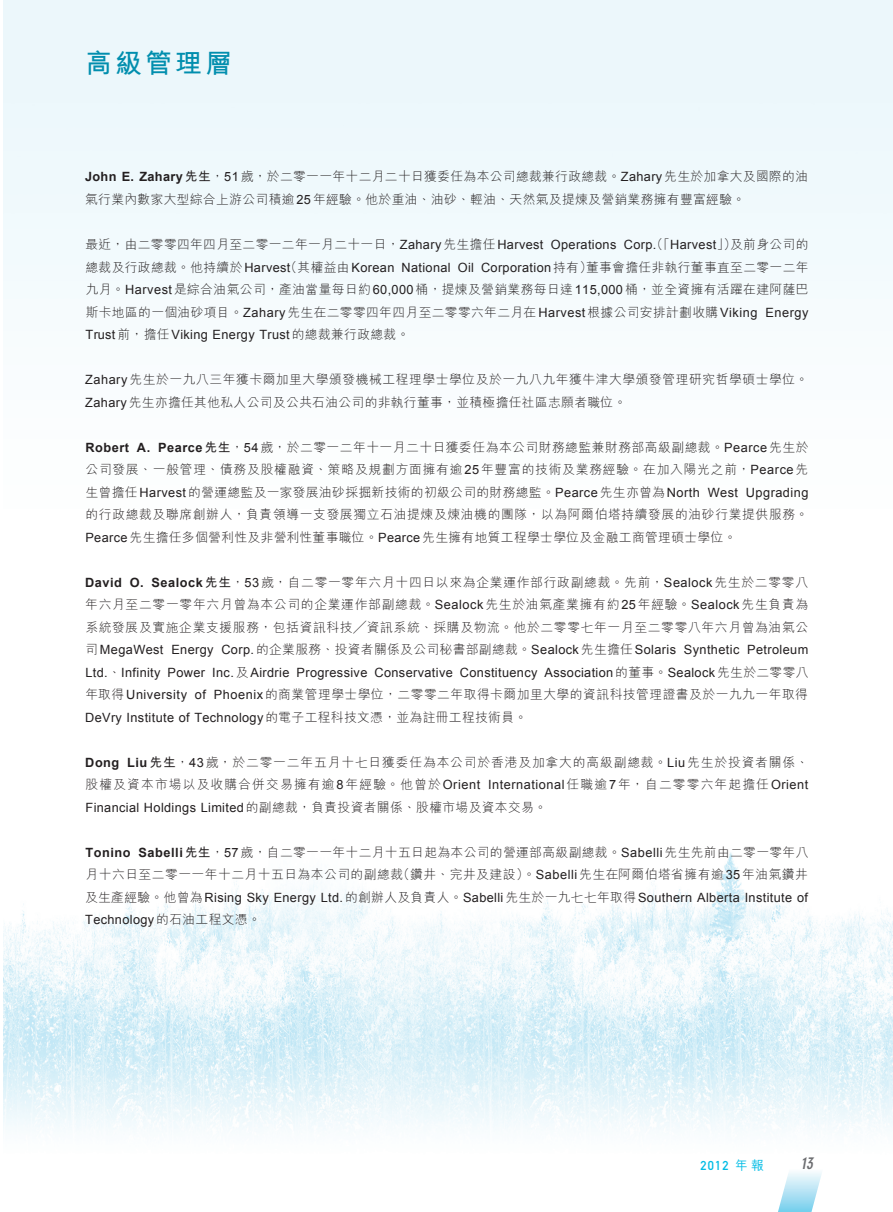
<style>
.page{position:relative;width:893px;height:1212px;background:#fff}
.page>*{position:absolute;margin:0;border:0;box-sizing:border-box;transform-origin:0 0}
.t1{font:700 27px "M Hei HK";letter-spacing:.11em;color:#018eae}
.t2{font:italic 700 condensed 16.5px "DIN Neuzeit Grotesk Std";color:#6c6d70}
.t3{font:300 12.75px/22.5px "M Hei HK";letter-spacing:.04em;color:#231f20}
.t4{font:12.75px/22.5px "Arial";letter-spacing:.03em;color:#231f20}
.t5{font:300 12.75px/22.5px "M Hei HK";letter-spacing:.07em;color:#231f20}
.t6{font:12.75px "DIN Mittelschrift Std";color:#02bce5}
.s1{font-family:"Arial";font-weight:700}
.s2{font-weight:700}
.s3{font-family:"Arial";font-weight:400}
.s4{font-family:"M Hei HK";font-weight:300}
.s5{font-family:"M Hei HK";font-weight:500}
</style>
<div class="page">
<img style="left:3px;top:0;width:890px;height:1131px">
<svg style="left:778px;top:1172px;width:44px;height:40px"></svg>
<h1 class="t1" style="left:85px;top:43px;width:148px">高級管理層</h1>
<p class="t3" style="left:85px;top:165px;width:725px"><span class="s1">John E. Zahary</span><span class="s2">先生</span>，<span class="s3">51</span>歲，於二零一一年十二月二十日獲委任為本公司總裁兼行政總裁。<span class="s3">Zahary</span>先生於加拿大及國際的油氣行業內數家大型綜合上游公司積逾<span class="s3">25</span>年經驗。他於重油、油砂、輕油、天然氣及提煉及營銷業務擁有豐富經驗。</p>
<p class="t3" style="left:85px;top:233px;width:725px;text-align:justify">最近，由二零零四年四月至二零一二年一月二十一日，<span class="s3">Zahary</span>先生擔任<span class="s3">Harvest Operations Corp.</span>（「<span class="s3">Harvest</span>」）及前身公司的總裁及行政總裁。他持續於<span class="s3">Harvest</span>（其權益由<span class="s3">Korean National Oil Corporation</span>持有）董事會擔任非執行董事直至二零一二年九月。<span class="s3">Harvest</span>是綜合油氣公司，產油當量每日約<span class="s3">60,000</span>桶，提煉及營銷業務每日達<span class="s3">115,000</span>桶，並全資擁有活躍在建阿薩巴斯卡地區的一個油砂項目。<span class="s3">Zahary</span>先生在二零零四年四月至二零零六年二月在<span class="s3">Harvest</span>根據公司安排計劃收購<span class="s3">Viking Energy</span></p>
<p class="t4" style="left:86px;top:323px;width:325px">Trust<span class="s4">前，擔任</span>Viking Energy Trust<span class="s4">的總裁兼行政總裁。</span></p>
<p class="t3" style="left:85px;top:368px;width:725px"><span class="s3">Zahary</span>先生於一九八三年獲卡爾加里大學頒發機械工程理學士學位及於一九八九年獲牛津大學頒發管理研究哲學碩士學位。<br><span class="s3">Zahary</span>先生亦擔任其他私人公司及公共石油公司的非執行董事，並積極擔任社區志願者職位。</p>
<p class="t3" style="left:85px;top:435px;width:724px;text-align:justify"><span class="s1">Robert A. Pearce</span><span class="s2">先生</span>，<span class="s3">54</span>歲，於二零一二年十一月二十日獲委任為本公司財務總監兼財務部高級副總裁。<span class="s3">Pearce</span>先生於公司發展、一般管理、債務及股權融資、策略及規劃方面擁有逾<span class="s3">25</span>年豐富的技術及業務經驗。在加入陽光之前，<span class="s3">Pearce</span>先生曾擔任<span class="s3">Harvest</span>的營運總監及一家發展油砂採掘新技術的初級公司的財務總監。<span class="s3">Pearce</span>先生亦曾為<span class="s3">North West Upgrading</span>的行政總裁及聯席創辦人，負責領導一支發展獨立石油提煉及煉油機的團隊，以為阿爾伯塔持續發展的油砂行業提供服務。<span class="s3">Pearce</span>先生擔任多個營利性及非營利性董事職位。<span class="s3">Pearce</span>先生擁有地質工程學士學位及金融工商管理碩士學位。</p>
<p class="t3" style="left:85px;top:570px;width:725px;text-align:justify"><span class="s1">David O. Sealock</span><span class="s2">先生</span>，<span class="s3">53</span>歲，自二零一零年六月十四日以來為企業運作部行政副總裁。先前，<span class="s3">Sealock</span>先生於二零零八年六月至二零一零年六月曾為本公司的企業運作部副總裁。<span class="s3">Sealock</span>先生於油氣產業擁有約<span class="s3">25</span>年經驗。<span class="s3">Sealock</span>先生負責為系統發展及實施企業支援服務，包括資訊科技╱資訊系統、採購及物流。他於二零零七年一月至二零零八年六月曾為油氣公</p>
<p class="t4" style="left:85px;top:638px;width:725px"><span class="s4">司</span>MegaWest Energy Corp.<span class="s4">的企業服務、投資者關係及公司秘書部副總裁。</span>Sealock<span class="s4">先生擔任</span>Solaris Synthetic Petroleum<br>Ltd.<span class="s4">、</span>Infinity Power Inc.<span class="s4">及</span>Airdrie Progressive Conservative Constituency Association<span class="s4">的董事。</span>Sealock<span class="s4">先生於二零零八</span></p>
<p class="t3" style="left:86px;top:683px;width:724px">年取得<span class="s3">University of Phoenix</span>的商業管理學士學位，二零零二年取得卡爾加里大學的資訊科技管理證書及於一九九一年取得</p>
<p class="t4" style="left:85px;top:706px;width:444px">DeVry Institute of Technology<span class="s4">的電子工程科技文憑，並為註冊工程技術員。</span></p>
<p class="t5" style="left:85px;top:750px;width:725px"><span class="s1">Dong Liu</span><span class="s2">先生</span>，<span class="s3">43</span>歲，於二零一二年五月十七日獲委任為本公司於香港及加拿大的高級副總裁。<span class="s3">Liu</span>先生於投資者關係、股權及資本市場以及收購合併交易擁有逾<span class="s3">8</span>年經驗。他曾於<span class="s3">Orient International</span>任職逾<span class="s3">7</span>年，自二零零六年起擔任<span class="s3">Orient</span></p>
<p class="t4" style="left:86px;top:796px;width:463px">Financial Holdings Limited<span class="s4">的副總裁，負責投資者關係、股權市場及資本交易。</span></p>
<p class="t3" style="left:86px;top:840px;width:724px"><span class="s1">Tonino Sabelli</span><span class="s2">先生</span>，<span class="s3">57</span>歲，自二零一一年十二月十五日起為本公司的營運部高級副總裁。<span class="s3">Sabelli</span>先生先前由二零一零年八月十六日至二零一一年十二月十五日為本公司的副總裁（鑽井、完井及建設）。<span class="s3">Sabelli</span>先生在阿爾伯塔省擁有逾<span class="s3">35</span>年油氣鑽井</p>
<p class="t4" style="left:85px;top:886px;width:724px"><span class="s4">及生產經驗。他曾為</span>Rising Sky Energy Ltd.<span class="s4">的創辦人及負責人。</span>Sabelli<span class="s4">先生於一九七七年取得</span>Southern Alberta Institute of<br>Technology<span class="s4">的石油工程文憑。</span></p>
<p class="t6" style="left:700px;top:1157px;width:65px">2012 <span class="s5">年報</span></p>
<p class="t2" style="left:801px;top:1154px;width:17px">13</p>
</div>
